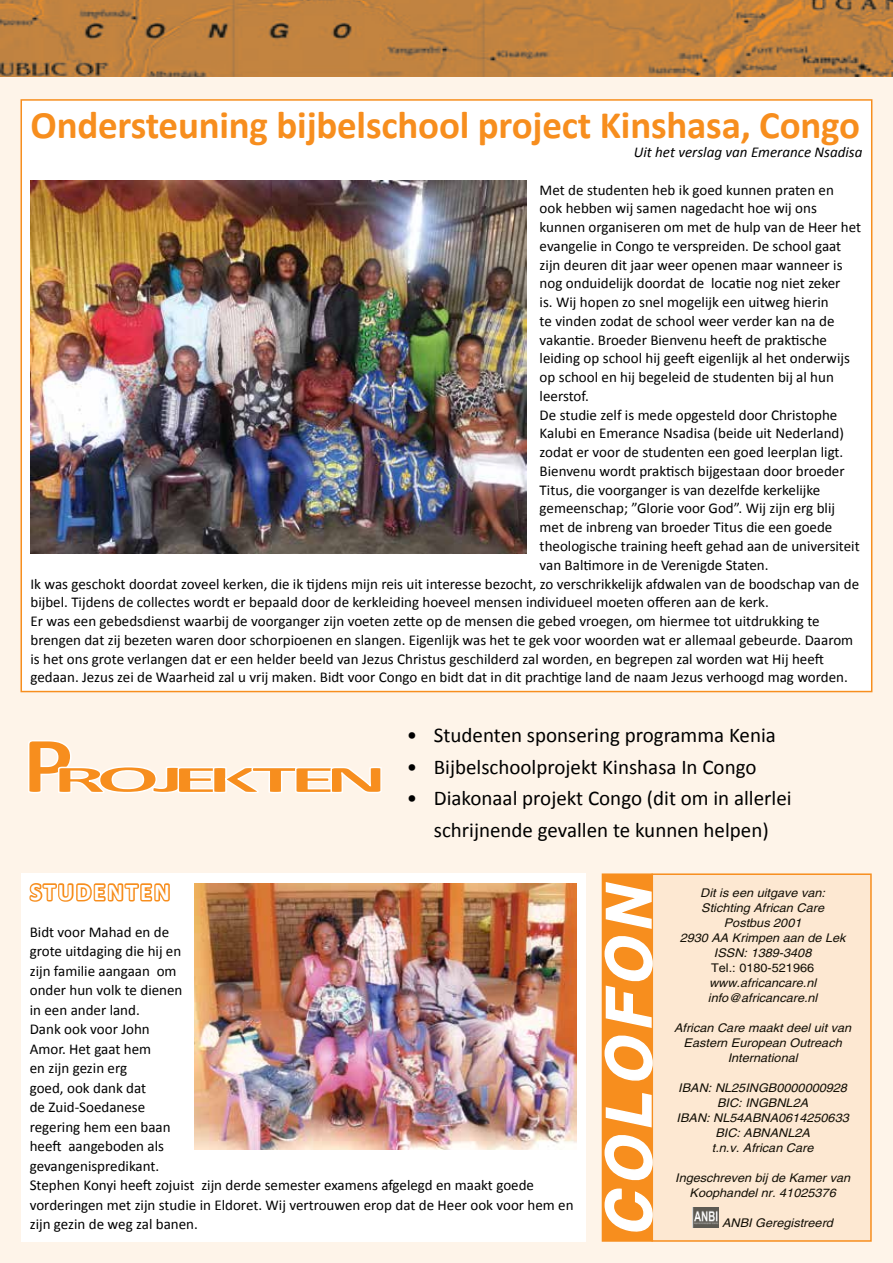
<style>
.page{position:relative;width:893px;height:1263px;background:#fff}
.page>*{position:absolute;margin:0;border:0;box-sizing:border-box;transform-origin:0 0}
.t1{font:700 39px "Calibri";letter-spacing:-.005em;color:#f78e1e}
.t2{font:700 24px "Calibri";letter-spacing:.1em;color:#fff}
.t3{font:21px/31.5px "Calibri";color:#000;text-align:center}
.t4{font:15px/19.5px "Calibri";color:#000}
.t5{font:italic 15px "Calibri";color:#000}
.t6{font:italic 12px/15px "Helvetica";color:#141006;text-align:center;scale:1.06 1}
.t7{font:12px "Helvetica";color:#141006;scale:1.06 1}
</style>
<div class="page">
<div style="left:0;top:65px;width:893px;height:1198px;background:#fef4e9"></div>
<img style="left:0;top:0;width:893px;height:77px">
<div style="left:602px;top:873px;width:51px;height:369px;background:#f78e1e"></div>
<div style="left:651px;top:873px;width:221px;height:369px;background:#fde8d2;border:2px solid #f78e1e"></div>
<svg style="left:604px;top:881px;width:50px;height:354px"></svg>
<img style="left:692px;top:1208px;width:27px;height:19px">
<div style="left:21px;top:873px;width:565px;height:369px;background:#fff"></div>
<svg style="left:29px;top:883px;width:141px;height:19px"></svg>
<div style="left:21px;top:100px;width:851px;height:591px;background:#fff"></div>
<img style="left:195px;top:883px;width:381px;height:267px">
<img style="left:31px;top:181px;width:496px;height:372px">
<svg style="left:28px;top:740px;width:354px;height:53px"></svg>
<h1 class="t1" style="left:31px;top:101px;width:831px">Ondersteuning bijbelschool project Kinshasa, Congo</h1>
<p class="t5" style="left:634px;top:142px;width:230px">Uit het verslag van Emerance Nsadisa</p>
<p class="t4" style="left:540px;top:180px;width:296px">Met de studenten heb ik goed kunnen praten en</p>
<p class="t4" style="left:540px;top:199px;width:279px">ook hebben wij samen nagedacht hoe wij ons</p>
<p class="t4" style="left:540px;top:217px;width:323px">kunnen organiseren om met de hulp van de Heer het</p>
<p class="t4" style="left:540px;top:236px;width:303px">evangelie in Congo te verspreiden. De school gaat</p>
<p class="t4" style="left:540px;top:255px;width:304px">zijn deuren dit jaar weer openen maar wanneer is</p>
<p class="t4" style="left:540px;top:274px;width:302px">nog onduidelijk doordat de locatie nog niet zeker</p>
<p class="t4" style="left:540px;top:292px;width:290px">is. Wij hopen zo snel mogelijk een uitweg hierin</p>
<p class="t4" style="left:540px;top:311px;width:296px">te vinden zodat de school weer verder kan na de</p>
<p class="t4" style="left:540px;top:330px;width:289px">vakantie. Broeder Bienvenu heeft de praktische</p>
<p class="t4" style="left:540px;top:349px;width:312px">leiding op school hij geeft eigenlijk al het onderwijs</p>
<p class="t4" style="left:540px;top:367px;width:296px">op school en hij begeleid de studenten bij al hun</p>
<p class="t4" style="left:540px;top:386px;width:51px">leerstof.</p>
<p class="t4" style="left:540px;top:405px;width:299px">De studie zelf is mede opgesteld door Christophe</p>
<p class="t4" style="left:540px;top:424px;width:306px">Kalubi en Emerance Nsadisa (beide uit Nederland)</p>
<p class="t4" style="left:540px;top:442px;width:305px">zodat er voor de studenten een goed leerplan ligt.</p>
<p class="t4" style="left:540px;top:461px;width:306px">Bienvenu wordt praktisch bijgestaan door broeder</p>
<p class="t4" style="left:540px;top:480px;width:282px">Titus, die voorganger is van dezelfde kerkelijke</p>
<p class="t4" style="left:540px;top:499px;width:297px">gemeenschap; ”Glorie voor God”. Wij zijn erg blij</p>
<p class="t4" style="left:540px;top:517px;width:294px">met de inbreng van broeder Titus die een goede</p>
<p class="t4" style="left:540px;top:536px;width:322px">theologische training heeft gehad aan de universiteit</p>
<p class="t4" style="left:540px;top:555px;width:230px">van Baltimore in de Verenigde Staten.</p>
<p class="t4" style="left:31px;top:574px;width:830px">Ik was geschokt doordat zoveel kerken, die ik tijdens mijn reis uit interesse bezocht, zo verschrikkelijk afdwalen van de boodschap van de</p>
<p class="t4" style="left:31px;top:592px;width:740px">bijbel. Tijdens de collectes wordt er bepaald door de kerkleiding hoeveel mensen individueel moeten offeren aan de kerk.</p>
<p class="t4" style="left:31px;top:611px;width:791px">Er was een gebedsdienst waarbij de voorganger zijn voeten zette op de mensen die gebed vroegen, om hiermee tot uitdrukking te</p>
<p class="t4" style="left:31px;top:630px;width:824px">brengen dat zij bezeten waren door schorpioenen en slangen. Eigenlijk was het te gek voor woorden wat er allemaal gebeurde. Daarom</p>
<p class="t4" style="left:31px;top:649px;width:795px">is het ons grote verlangen dat er een helder beeld van Jezus Christus geschilderd zal worden, en begrepen zal worden wat Hij heeft</p>
<p class="t4" style="left:31px;top:667px;width:819px">gedaan. Jezus zei de Waarheid zal u vrij maken. Bidt voor Congo en bidt dat in dit prachtige land de naam Jezus verhoogd mag worden.</p>
<h3 class="t3" style="left:407px;top:719px;width:371px">• Studenten sponsering programma Kenia</h3>
<h3 class="t3" style="left:407px;top:751px;width:351px">• Bijbelschoolprojekt Kinshasa In Congo</h3>
<h3 class="t3" style="left:407px;top:782px;width:386px">• Diakonaal projekt Congo (dit om in allerlei schrijnende gevallen te kunnen helpen)</h3>
<h2 class="t2" style="left:30px;top:877px;width:141px">Studenten</h2>
<p class="t4" style="left:30px;top:922px;width:545px">Bidt voor Mahad en de<br>grote uitdaging die hij en<br>zijn familie aangaan om<br>onder hun volk te dienen<br>in een ander land.<br>Dank ook voor John<br>Amor. Het gaat hem<br>en zijn gezin erg<br>goed, ook dank dat<br>de Zuid-Soedanese<br>regering hem een baan<br>heeft aangeboden als<br>gevangenispredikant.<br>Stephen Konyi heeft zojuist zijn derde semester examens afgelegd en maakt goede vorderingen met zijn studie in Eldoret. Wij vertrouwen erop dat de Heer ook voor hem en zijn gezin de weg zal banen.</p>
<p class="t6" style="left:680px;top:886px;width:158px">Dit is een uitgave van:<br>Stichting African Care<br>Postbus 2001<br>2930 AA Krimpen aan de Lek<br>ISSN: 1389-3408</p>
<p class="t7" style="left:711px;top:961px;width:99px">Tel.: 0180-521966</p>
<p class="t6" style="left:708px;top:976px;width:105px;text-align:left">www.africancare.nl info@africancare.nl</p>
<p class="t6" style="left:674px;top:1021px;width:169px">African Care maakt deel uit van<br>Eastern European Outreach<br>International</p>
<p class="t6" style="left:676px;top:1081px;width:164px">IBAN: NL25INGB0000000928<br>BIC: INGBNL2A<br>IBAN: NL54ABNA0614250633<br>BIC: ABNANL2A<br>t.n.v. African Care</p>
<p class="t6" style="left:675px;top:1171px;width:167px">Ingeschreven bij de Kamer van<br>Koophandel nr. 41025376</p>
<p class="t6" style="left:722px;top:1216px;width:106px">ANBI Geregistreerd</p>
</div>
